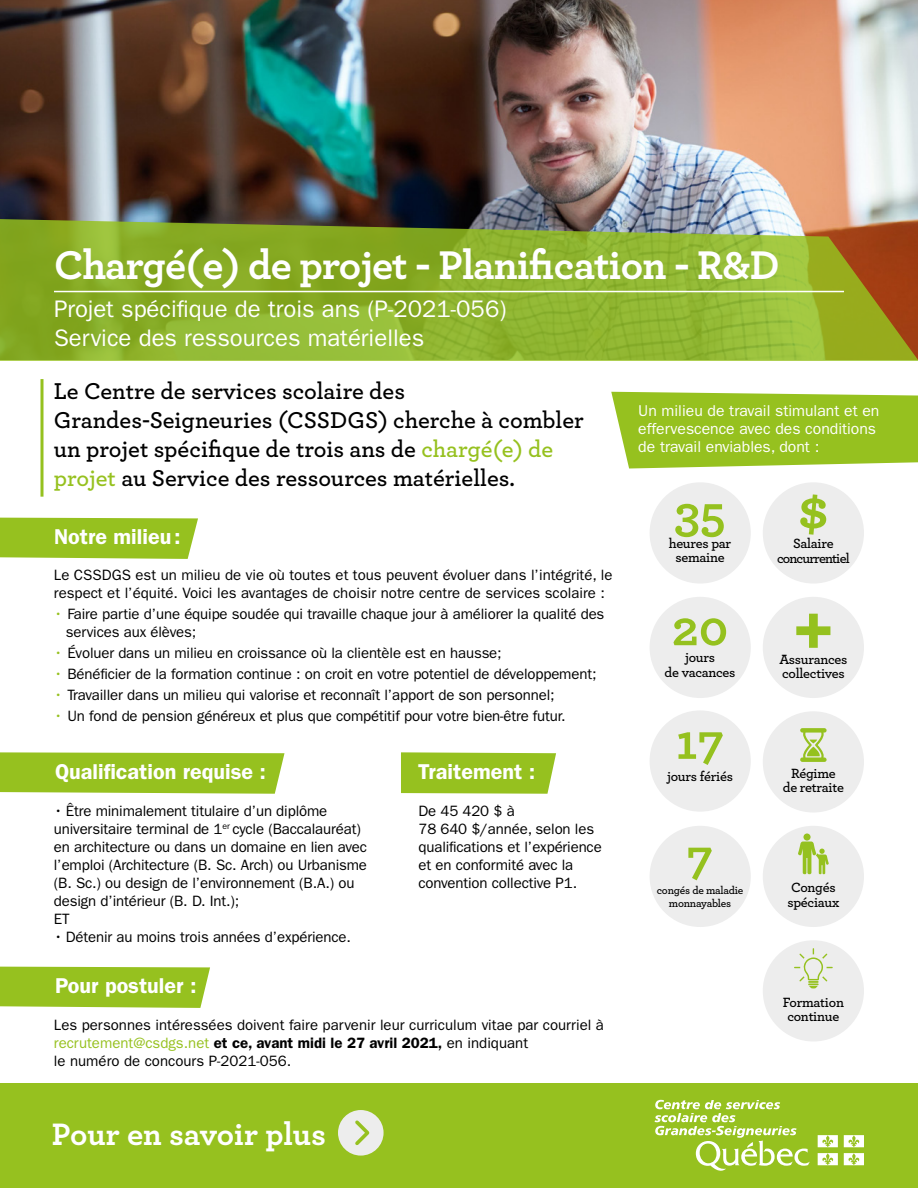
<style>
.page{position:relative;width:918px;height:1188px;background:#fff}
.page>*{position:absolute;margin:0;border:0;box-sizing:border-box;transform-origin:0 0}
.t1{font:700 57.6px "Archer";color:#95c11f}
.t2{font:700 50.55px "Archer";color:#95c11f}
.t3{font:700 42px "Archer";letter-spacing:-.02em;color:#fff}
.t4{font:700 32.55px "Archer";color:#fff}
.t5{font:600 24px/28.8px "Archer";color:#000}
.t6{font:24px/28.8px "ITC Franklin Gothic Std";color:#fff}
.t7{font:600 21.6px "ITC Franklin Gothic Std";color:#fff}
.t8{font:15.75px/18px "ITC Franklin Gothic Std";color:#fff}
.t9{font:15px/18px "ITC Franklin Gothic Std";letter-spacing:-.01em;color:#000}
.t10{font:600 14.1px/14.2px "Archer";letter-spacing:-.015em;color:#000;text-align:center}
.t11{font:600 14.1px/14.2px "Archer";letter-spacing:-.055em;color:#000;text-align:center}
.t12{font:600 11.25px/13.5px "Archer";letter-spacing:-.02em;color:#000;text-align:center}
.s1{color:#96c11f}
.s2{font-weight:600}
</style>
<div class="page">
<svg style="left:611px;top:392px;width:307px;height:77px;background:#a0c634"></svg>
<img style="left:0;top:0;width:918px;height:214px">
<svg style="left:0;top:214px;width:918px;height:147px;background:#8da732"></svg>
<div style="left:0;top:1084px;width:918px;height:104px;background:#96c11f"></div>
<div style="left:650px;top:482px;width:101px;height:102px;background:#ededed;border-radius:50%"></div>
<div style="left:650px;top:597px;width:101px;height:101px;background:#ededed;border-radius:50%"></div>
<div style="left:650px;top:710px;width:101px;height:102px;background:#ededed;border-radius:50%"></div>
<div style="left:650px;top:826px;width:101px;height:101px;background:#ededed;border-radius:50%"></div>
<div style="left:763px;top:482px;width:101px;height:102px;background:#ededed;border-radius:50%"></div>
<div style="left:763px;top:597px;width:101px;height:101px;background:#ededed;border-radius:50%"></div>
<svg style="left:796px;top:614px;width:34px;height:34px"></svg>
<div style="left:763px;top:711px;width:101px;height:102px;background:#ededed;border-radius:50%"></div>
<svg style="left:800px;top:728px;width:27px;height:34px"></svg>
<div style="left:763px;top:940px;width:101px;height:102px;background:#ededed;border-radius:50%"></div>
<svg style="left:794px;top:948px;width:39px;height:40px"></svg>
<hr style="left:54px;top:291px;width:790px;height:1px;background:#fff">
<div style="left:338px;top:1110px;width:46px;height:46px;background:#ededed;border-radius:50%"></div>
<svg style="left:355px;top:1120px;width:15px;height:25px"></svg>
<div style="left:763px;top:826px;width:101px;height:101px;background:#ededed;border-radius:50%"></div>
<div style="left:803px;top:834px;width:8px;height:7px;background:#95c11f;border-radius:50%"></div>
<svg style="left:798px;top:842px;width:31px;height:32px"></svg>
<div style="left:0;top:967px;width:210px;height:41px;background:#96c11f"></div>
<svg style="left:40px;top:379px;width:4px;height:118px"></svg>
<div style="left:0;top:518px;width:198px;height:41px;background:#96c11f"></div>
<svg style="left:0;top:752px;width:285px;height:42px;background:#9cc42d"></svg>
<svg style="left:401px;top:752px;width:155px;height:42px;background:#9cc42c"></svg>
<svg style="left:655px;top:1100px;width:155px;height:71px"></svg>
<svg style="left:818px;top:1135px;width:20px;height:12px"></svg>
<svg style="left:844px;top:1135px;width:20px;height:12px"></svg>
<svg style="left:818px;top:1153px;width:20px;height:12px"></svg>
<svg style="left:844px;top:1153px;width:20px;height:12px"></svg>
<h3 class="t3" style="left:54px;top:232px;width:727px">Chargé(e) de projet - Planification - R&amp;D</h3>
<h3 class="t6" style="left:54px;top:294px;width:454px">Projet spécifique de trois ans (P-2021-056)<br>Service des ressources matérielles</h3>
<h3 class="t5" style="left:54px;top:376px;width:532px">Le Centre de services scolaire des Grandes-Seigneuries (CSSDGS) cherche à combler un projet spécifique de trois ans de <span class="s1">chargé(e) de projet</span> au Service des ressources matérielles.</h3>
<h3 class="t7" style="left:54px;top:524px;width:128px">Notre milieu:</h3>
<p class="t9" style="left:54px;top:566px;width:560px">Le CSSDGS est un milieu de vie où toutes et tous peuvent évoluer dans l’intégrité, le respect et l’équité. Voici les avantages de choisir notre centre de services scolaire :</p>
<p class="t9" style="left:66px;top:605px;width:540px;text-indent:-12px"><span class="s1">•</span> Faire partie d’une équipe soudée qui travaille chaque jour à améliorer la qualité des services aux élèves;</p>
<p class="t9" style="left:54px;top:644px;width:449px"><span class="s1">•</span> Évoluer dans un milieu en croissance où la clientèle est en hausse;</p>
<p class="t9" style="left:54px;top:665px;width:544px"><span class="s1">•</span> Bénéficier de la formation continue : on croit en votre potentiel de développement;</p>
<p class="t9" style="left:54px;top:686px;width:502px"><span class="s1">•</span> Travailler dans un milieu qui valorise et reconnaît l’apport de son personnel;</p>
<p class="t9" style="left:54px;top:707px;width:513px"><span class="s1">•</span> Un fond de pension généreux et plus que compétitif pour votre bien-être futur.</p>
<h3 class="t7" style="left:55px;top:758px;width:213px">Qualification requise :</h3>
<p class="t9" style="left:54px;top:802px;width:315px">• Être minimalement titulaire d’un diplôme universitaire terminal de 1<sup>er</sup> cycle (Baccalauréat) en architecture ou dans un domaine en lien avec l’emploi (Architecture (B. Sc. Arch) ou Urbanisme (B. Sc.) ou design de l’environnement (B.A.) ou design d’intérieur (B. D. Int.);<br>ET</p>
<p class="t9" style="left:54px;top:928px;width:298px">• Détenir au moins trois années d’expérience.</p>
<h3 class="t7" style="left:418px;top:758px;width:119px">Traitement :</h3>
<p class="t9" style="left:418px;top:802px;width:185px">De 45 420 $ à<br>78 640 $/année, selon les qualifications et l’expérience et en conformité avec la convention collective P1.</p>
<h3 class="t7" style="left:55px;top:973px;width:143px">Pour postuler :</h3>
<p class="t9" style="left:54px;top:1016px;width:552px">Les personnes intéressées doivent faire parvenir leur curriculum vitae par courriel à <span class="s1">recrutement@csdgs.net</span> <span class="s2">et ce, avant midi le 27 avril 2021,</span> en indiquant<br>le numéro de concours P-2021-056.</p>
<h3 class="t4" style="left:52px;top:1108px;width:276px">Pour en savoir plus</h3>
<p class="t8" style="left:638px;top:401px;width:243px">Un milieu de travail stimulant et en effervescence avec des conditions de travail enviables, dont :</p>
<h2 class="t2" style="left:674px;top:474px;width:53px">35</h2>
<p class="t10" style="left:669px;top:535px;width:64px">heures par semaine</p>
<h2 class="t2" style="left:672px;top:589px;width:58px">20</h2>
<p class="t10" style="left:665px;top:650px;width:72px">jours<br>de vacances</p>
<h2 class="t2" style="left:676px;top:702px;width:50px">17</h2>
<p class="t10" style="left:667px;top:769px;width:67px">jours fériés</p>
<h2 class="t2" style="left:687px;top:817px;width:28px">7</h2>
<p class="t12" style="left:657px;top:882px;width:88px">congés de maladie monnayables</p>
<h1 class="t1" style="left:798px;top:464px;width:32px">$</h1>
<p class="t11" style="left:777px;top:536px;width:74px">Salaire concurrentiel</p>
<p class="t10" style="left:779px;top:651px;width:70px;text-align:left">Assurances collectives</p>
<p class="t10" style="left:783px;top:766px;width:63px">Régime de retraite</p>
<p class="t10" style="left:787px;top:880px;width:53px;text-align:left">Congés spéciaux</p>
<p class="t10" style="left:783px;top:994px;width:63px">Formation continue</p>
</div>
